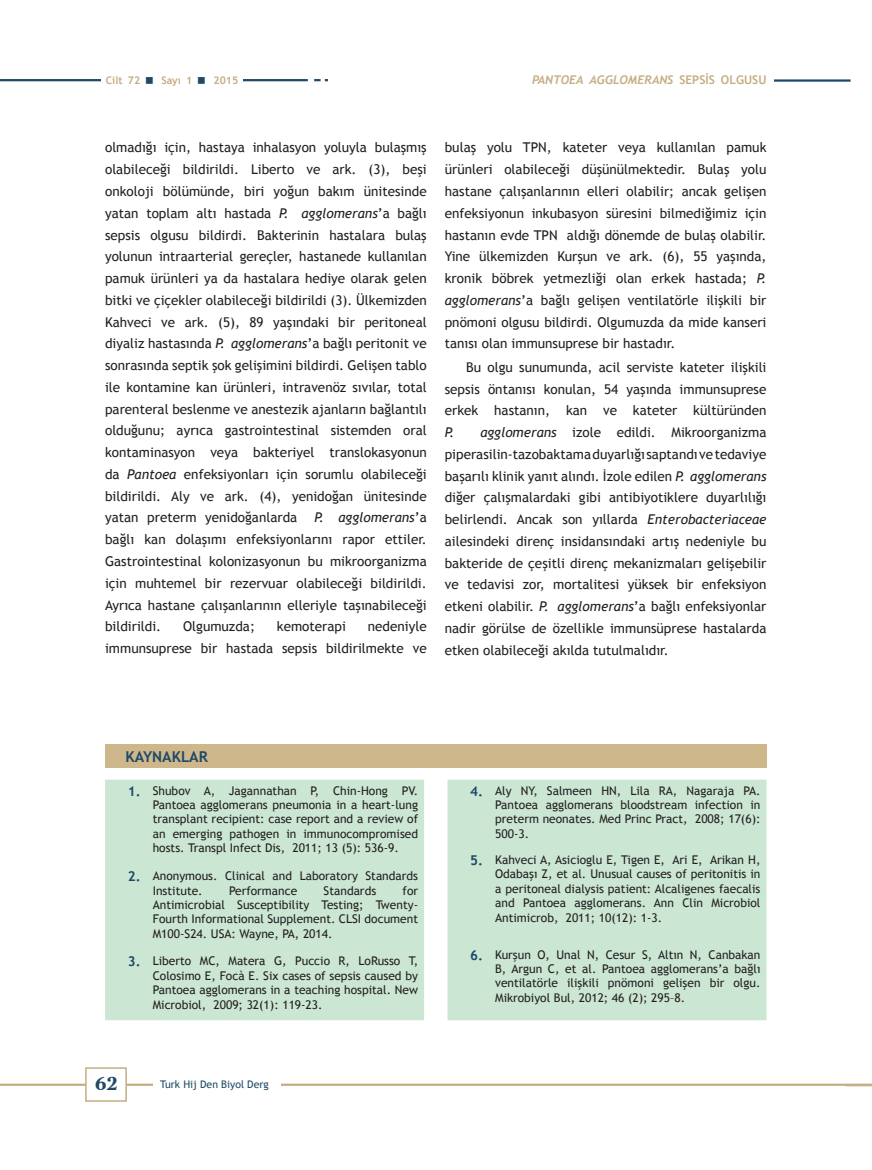
<style>
.page{position:relative;width:872px;height:1170px;background:#fff}
.page>*{position:absolute;margin:0;border:0;box-sizing:border-box;transform-origin:0 0}
.t1{font:900 18px "Arrus BT";color:#1e4967}
.metin{font:700 15px "Trebuchet MS";color:#1e4967}
.metin-2{font:13.5px/21.8px "Trebuchet MS";color:#231f20;text-align:justify}
.metin-3{font:700 13.5px "Trebuchet MS";color:#1e4967}
.metin-4{font:12px/14.4px "Trebuchet MS";color:#231f20;text-align:justify}
.metin-5{font:italic 700 12px "Trebuchet";color:#c4ae83}
.t2{font:10.5px "Trebuchet MS";color:#1e4967}
.t3{font:700 10.5px "Trebuchet MS";color:#c4ae83}
.s1{font-family:"Trebuchet MS";font-style:normal}
.s2{font-style:italic}
</style>
<div class="page">
<hr style="left:0;top:79px;width:328px;height:2px;background:#1e4967">
<hr style="left:0;top:1083px;width:850px;height:2px;background:#c4ae83">
<div style="left:85px;top:1067px;width:42px;height:34px;background:#fff;border:2px solid #c4ae83"></div>
<div style="left:153px;top:1077px;width:128px;height:14px;background:#fff"></div>
<div style="left:101px;top:75px;width:141px;height:13px;background:#fff"></div>
<svg style="left:308px;top:79px;width:6px;height:2px"></svg>
<svg style="left:320px;top:79px;width:5px;height:3px"></svg>
<hr style="left:774px;top:79px;width:76px;height:3px;background:#1e4967">
<div style="left:105px;top:779px;width:319px;height:241px;background:#cbe6d3"></div>
<div style="left:447px;top:779px;width:319px;height:241px;background:#cbe6d3"></div>
<div style="left:105px;top:744px;width:661px;height:23px;background:#ceb78a"></div>
<hr style="left:845px;top:1083px;width:27px;height:3px;background:#c4ae83">
<p class="t3" style="left:106px;top:74px;width:36px">Cilt 72</p>
<p class="t3" style="left:161px;top:74px;width:33px">Sayı 1</p>
<p class="t3" style="left:214px;top:74px;width:26px">2015</p>
<p class="metin-5" style="left:532px;top:73px;width:236px">PANTOEA AGGLOMERANS <span class="s1">SEPSİS OLGUSU</span></p>
<p class="metin-2" style="left:105px;top:137px;width:323px">olmadığı için, hastaya inhalasyon yoluyla bulaşmış olabileceği bildirildi. Liberto ve ark. (3), beşi onkoloji bölümünde, biri yoğun bakım ünitesinde yatan toplam altı hastada <span class="s2">P. agglomerans</span>’a bağlı sepsis olgusu bildirdi. Bakterinin hastalara bulaş yolunun intraarterial gereçler, hastanede kullanılan pamuk ürünleri ya da hastalara hediye olarak gelen bitki ve çiçekler olabileceği bildirildi (3). Ülkemizden Kahveci ve ark. (5), 89 yaşındaki bir peritoneal diyaliz hastasında <span class="s2">P. agglomerans</span>’a bağlı peritonit ve sonrasında septik şok gelişimini bildirdi. Gelişen tablo ile kontamine kan ürünleri, intravenöz sıvılar, total parenteral beslenme ve anestezik ajanların bağlantılı olduğunu; ayrıca gastrointestinal sistemden oral kontaminasyon veya bakteriyel translokasyonun da <span class="s2">Pantoea</span> enfeksiyonları için sorumlu olabileceği bildirildi. Aly ve ark. (4), yenidoğan ünitesinde yatan preterm yenidoğanlarda</p>
<p class="metin-2" style="left:105px;top:507px;width:323px;text-indent:209px"><span class="s2">P. agglomerans</span>’a bağlı kan dolaşımı enfeksiyonlarını rapor ettiler.<br>Gastrointestinal kolonizasyonun bu mikroorganizma için muhtemel bir rezervuar olabileceği bildirildi.<br>Ayrıca hastane çalışanlarının elleriyle taşınabileceği bildirildi.</p>
<p class="metin-2" style="left:105px;top:615px;width:323px;text-align:right">nedeniyle<br>immunsuprese bir hastada sepsis bildirilmekte ve</p>
<p class="metin-2" style="left:183px;top:615px;width:73px">Olgumuzda;</p>
<p class="metin-2" style="left:277px;top:615px;width:71px">kemoterapi</p>
<p class="metin-2" style="left:445px;top:137px;width:323px">bulaş yolu TPN, kateter veya kullanılan pamuk ürünleri olabileceği düşünülmektedir. Bulaş yolu hastane çalışanlarının elleri olabilir; ancak gelişen enfeksiyonun inkubasyon süresini bilmediğimiz için hastanın evde TPN aldığı dönemde de bulaş olabilir.<br>Yine ülkemizden Kurşun ve ark. (6), 55 yaşında, kronik böbrek yetmezliği olan erkek hastada; <span class="s2">P. agglomerans</span>’a bağlı gelişen ventilatörle ilişkili bir pnömoni olgusu bildirdi. Olgumuzda da mide kanseri tanısı olan immunsuprese bir hastadır.</p>
<p class="metin-2" style="left:445px;top:356px;width:323px;text-indent:21px">Bu olgu sunumunda, acil serviste kateter ilişkili sepsis öntanısı konulan, 54 yaşında immunsuprese erkek hastanın, kan ve kateter kültüründen <span class="s2">P. agglomerans</span> izole edildi. Mikroorganizma piperasilin-tazobaktama duyarlığı saptandı ve tedaviye başarılı klinik yanıt alındı. İzole edilen <span class="s2">P. agglomerans </span>diğer çalışmalardaki gibi antibiyotiklere duyarlılığı belirlendi. Ancak son yıllarda <span class="s2">Enterobacteriaceae </span>ailesindeki direnç insidansındaki artış nedeniyle bu bakteride de çeşitli direnç mekanizmaları gelişebilir ve tedavisi zor, mortalitesi yüksek bir enfeksiyon etkeni olabilir. <span class="s2">P. agglomerans</span>’a bağlı enfeksiyonlar nadir görülse de özellikle immunsüprese hastalarda etken olabileceği akılda tutulmalıdır.</p>
<p class="metin" style="left:126px;top:746px;width:84px">KAYNAKLAR</p>
<p class="metin-3" style="left:128px;top:782px;width:14px">1.</p>
<p class="metin-4" style="left:153px;top:783px;width:267px">Shubov A, Jagannathan P, Chin-Hong PV.<br>Pantoea agglomerans pneumonia in a heart-lung transplant recipient: case report and a review of an emerging pathogen in immunocompromised hosts. Transpl Infect Dis, 2011; 13 (5): 536-9.</p>
<p class="metin-3" style="left:128px;top:868px;width:14px">2.</p>
<p class="metin-4" style="left:153px;top:868px;width:267px">Anonymous. Clinical and Laboratory Standards<br>Institute.</p>
<p class="metin-4" style="left:153px;top:883px;width:267px;text-indent:250px">for Antimicrobial Susceptibility Testing; Twenty-Fourth Informational Supplement. CLSI document M100-S24. USA: Wayne, PA, 2014.</p>
<p class="metin-4" style="left:229px;top:883px;width:70px">Performance</p>
<p class="metin-4" style="left:323px;top:883px;width:54px">Standards</p>
<p class="metin-3" style="left:128px;top:953px;width:14px">3.</p>
<p class="metin-4" style="left:153px;top:953px;width:267px">Liberto MC, Matera G, Puccio R, LoRusso T, Colosimo E, Focà E. Six cases of sepsis caused by Pantoea agglomerans in a teaching hospital. New Microbiol, 2009; 32(1): 119-23.</p>
<h1 class="t1" style="left:95px;top:1071px;width:25px">62</h1>
<p class="t2" style="left:160px;top:1078px;width:110px">Turk Hij Den Biyol Derg</p>
<p class="metin-3" style="left:470px;top:782px;width:14px">4.</p>
<p class="metin-4" style="left:495px;top:783px;width:267px">Aly NY, Salmeen HN, Lila RA, Nagaraja PA.<br>Pantoea agglomerans bloodstream infection in preterm neonates. Med Princ Pract, 2008; 17(6):<br>500-3.</p>
<p class="metin-3" style="left:470px;top:851px;width:14px">5.</p>
<p class="metin-4" style="left:495px;top:852px;width:267px">Kahveci A, Asicioglu E, Tigen E, Ari E, Arikan H, Odabaşı Z, et al. Unusual causes of peritonitis in a peritoneal dialysis patient: Alcaligenes faecalis and Pantoea agglomerans. Ann Clin Microbiol Antimicrob, 2011; 10(12): 1-3.</p>
<p class="metin-3" style="left:470px;top:946px;width:14px">6.</p>
<p class="metin-4" style="left:495px;top:947px;width:267px">Kurşun O, Unal N, Cesur S, Altın N, Canbakan B, Argun C, et al. Pantoea agglomerans’a bağlı ventilatörle ilişkili pnömoni gelişen bir olgu.<br>Mikrobiyol Bul, 2012; 46 (2); 295–8.</p>
</div>
